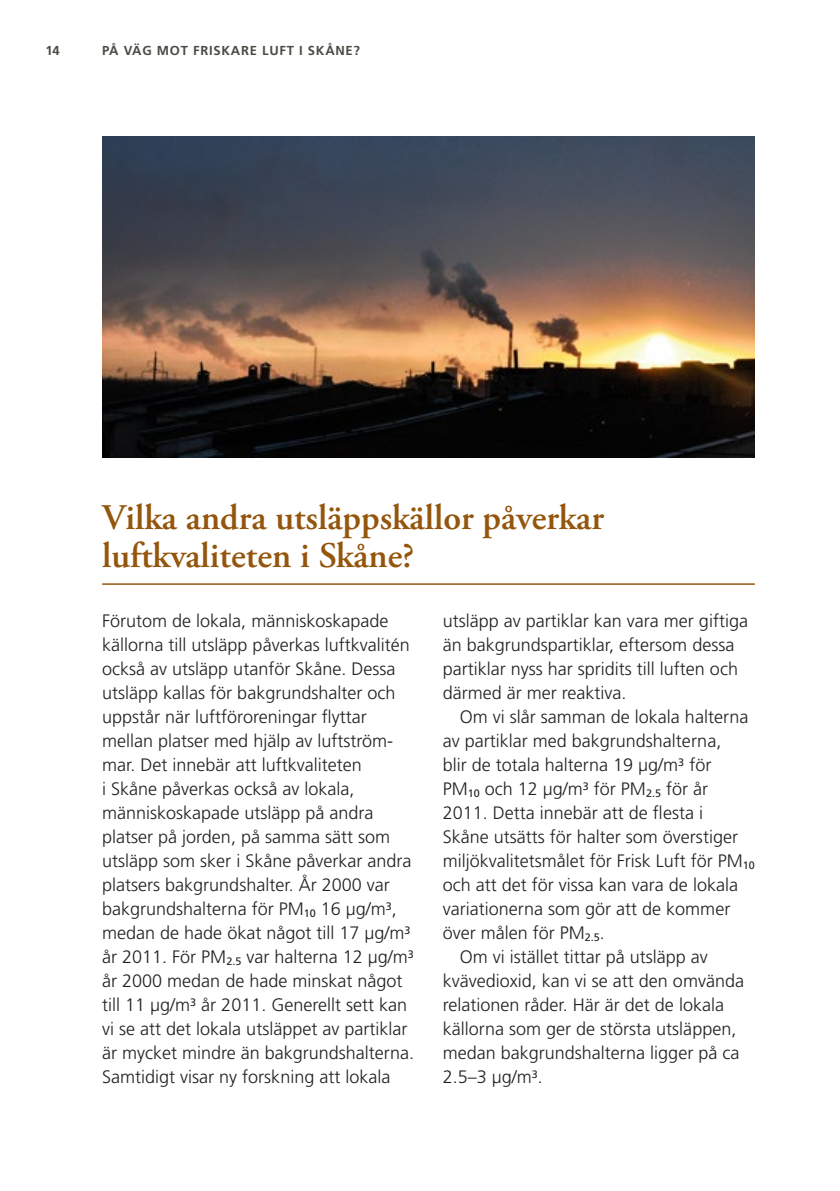
<style>
.page{position:relative;width:840px;height:1191px;background:#fff}
.page>*{position:absolute;margin:0;border:0;box-sizing:border-box;transform-origin:0 0}
.t1{font:600 36px/38px "Adobe Garamond Pro";color:#94550c}
.t2{font:300 18px/24px "Frutiger LT Std";color:#231f20}
.t3{font:700 13px "Frutiger LT Std";letter-spacing:.06em;color:#4c4b43}
</style>
<div class="page">
<hr style="left:102px;top:583px;width:652px;height:2px;background:#94550c">
<img style="left:102px;top:136px;width:652px;height:322px">
<p class="t3" style="left:45px;top:43px;width:16px">14</p>
<p class="t3" style="left:102px;top:43px;width:259px">PÅ VÄG MOT FRISKARE LUFT I SKÅNE?</p>
<h1 class="t1" style="left:102px;top:499px;width:503px">Vilka andra utsläppskällor påverkar luftkvaliteten i Skåne?</h1>
<p class="t2" style="left:102px;top:608px;width:313px">Förutom de lokala, människoskapade källorna till utsläpp påverkas luftkvalitén också av utsläpp utanför Skåne. Dessa utsläpp kallas för bakgrundshalter och uppstår när luftföroreningar flyttar mellan platser med hjälp av luftström&shy;mar. Det innebär att luftkvaliteten<br>i Skåne påverkas också av lokala, människoskapade utsläpp på andra platser på jorden, på samma sätt som utsläpp som sker i Skåne påverkar andra platsers bakgrundshalter. År 2000 var bakgrundshalterna för PM<sub>10</sub> 16 µg/m<sup>3</sup>, medan de hade ökat något till 17 µg/m<sup>3 </sup>år 2011. För PM<sub>2.5</sub> var halterna 12 µg/m<sup>3 </sup>år 2000 medan de hade minskat något till 11 µg/m<sup>3</sup> år 2011. Generellt sett kan vi se att det lokala utsläppet av partiklar är mycket mindre än bakgrundshalterna.<br>Samtidigt visar ny forskning att lokala</p>
<p class="t2" style="left:442px;top:608px;width:306px">utsläpp av partiklar kan vara mer giftiga än bakgrundspartiklar, eftersom dessa partiklar nyss har spridits till luften och därmed är mer reaktiva.</p>
<p class="t2" style="left:459px;top:704px;width:290px">Om vi slår samman de lokala halterna</p>
<p class="t2" style="left:442px;top:728px;width:280px">av partiklar med bakgrundshalterna,</p>
<p class="t2" style="left:442px;top:752px;width:270px">blir de totala halterna 19 µg/m<sup>3</sup> för</p>
<p class="t2" style="left:442px;top:776px;width:267px">PM<sub>10</sub> och 12 µg/m<sup>3</sup> för PM<sub>2.5</sub> för år</p>
<p class="t2" style="left:442px;top:800px;width:262px">2011. Detta innebär att de flesta i</p>
<p class="t2" style="left:442px;top:824px;width:297px">Skåne utsätts för halter som överstiger</p>
<p class="t2" style="left:442px;top:848px;width:313px">miljökvalitetsmålet för Frisk Luft för PM<sub>10</sub></p>
<p class="t2" style="left:442px;top:872px;width:297px">och att det för vissa kan vara de lokala</p>
<p class="t2" style="left:442px;top:896px;width:289px">variationerna som gör att de kommer</p>
<p class="t2" style="left:442px;top:920px;width:164px">över målen för PM<sub>2.5</sub>.</p>
<p class="t2" style="left:459px;top:944px;width:249px">Om vi istället tittar på utsläpp av</p>
<p class="t2" style="left:442px;top:968px;width:303px">kvävedioxid, kan vi se att den omvända</p>
<p class="t2" style="left:442px;top:992px;width:283px">relationen råder. Här är det de lokala</p>
<p class="t2" style="left:442px;top:1016px;width:295px">källorna som ger de största utsläppen,</p>
<p class="t2" style="left:442px;top:1040px;width:298px">medan bakgrundshalterna ligger på ca</p>
<p class="t2" style="left:442px;top:1064px;width:102px">2.5–3 µg/m<sup>3</sup>.</p>
</div>
